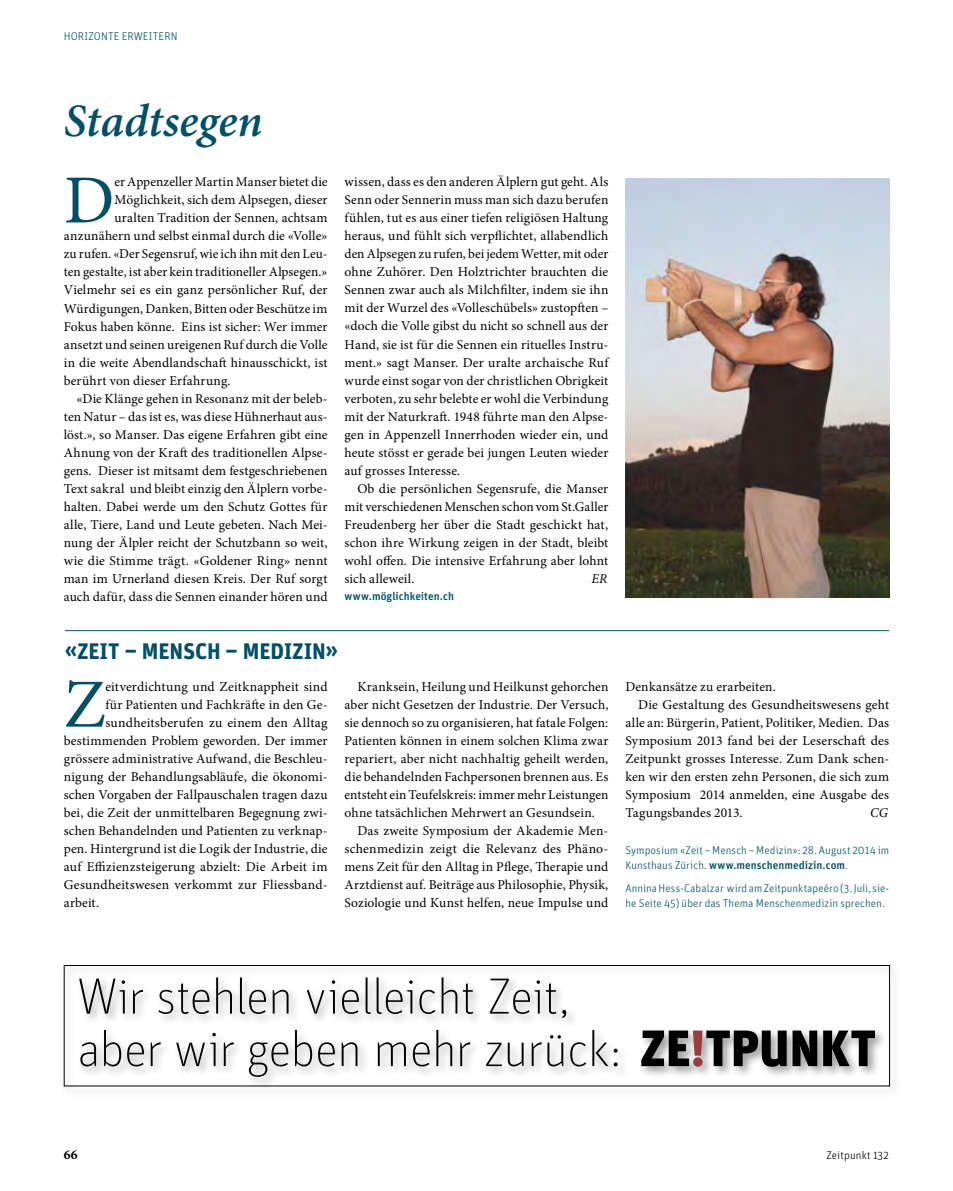
<style>
.page{position:relative;width:953px;height:1191px;background:#fff}
.page>*{position:absolute;margin:0;border:0;box-sizing:border-box;transform-origin:0 0}
.t1{font:68.85px "Minion Pro";color:#004f64}
.t2{font:100 51px/52.5px "Unit OT";letter-spacing:-.015em;color:#000}
.t3{font:italic 600 46.5px "Minion Pro";letter-spacing:-.005em;color:#004f64}
.t4{font:700 22.5px "Unit OT";letter-spacing:-.005em;color:#004f64}
.t5{font:13.5px/18px "Minion Pro";letter-spacing:.01em;color:#000;text-align:justify}
.t6{font:italic 13.5px "Minion Pro";color:#000}
.t7{font:700 13.5px "Minion Pro";color:#000}
.t8{font:300 11.25px/15px "Unit OT";letter-spacing:.01em;color:#004f64}
.t9{font:500 11.25px "Unit OT";letter-spacing:.005em;color:#004f64}
.t10{font:300 11.25px "Unit OT";letter-spacing:.015em;color:#000}
.s1{font-weight:500}
.s2{font-weight:900}
.s3{font-weight:900;color:#993e3e}
</style>
<div class="page">
<hr style="left:65px;top:630px;width:824px;height:1px;background:#004f64">
<img style="left:625px;top:179px;width:264px;height:418px">
<div style="left:60px;top:961px;width:892px;height:143px;background:#000;opacity:.4"></div>
<div style="left:64px;top:965px;width:825px;height:121px;border:1px solid #000"></div>
<p class="t8" style="left:64px;top:28px;width:113px">Horizonte erweitern</p>
<h3 class="t3" style="left:64px;top:88px;width:200px">Stadtsegen</h3>
<h1 class="t1" style="left:64px;top:154px;width:52px">D</h1>
<p class="t5" style="left:114px;top:173px;width:214px">er Appenzeller Martin Manser bietet die</p>
<p class="t5" style="left:114px;top:191px;width:214px">Möglichkeit, sich dem Alpsegen, dieser</p>
<p class="t5" style="left:114px;top:209px;width:214px">uralten Tradition der Sennen, achtsam</p>
<p class="t5" style="left:64px;top:227px;width:265px">anzunähern und selbst einmal durch die «Volle»</p>
<p class="t5" style="left:64px;top:245px;width:265px">zu rufen. «Der Segensruf, wie ich ihn mit den Leu-</p>
<p class="t5" style="left:64px;top:263px;width:265px">ten gestalte, ist aber kein traditioneller Alpsegen.»</p>
<p class="t5" style="left:64px;top:281px;width:265px">Vielmehr sei es ein ganz persönlicher Ruf, der</p>
<p class="t5" style="left:64px;top:299px;width:265px">Würdigungen, Danken, Bitten oder Beschütze im</p>
<p class="t5" style="left:64px;top:317px;width:265px">Fokus haben könne. Eins ist sicher: Wer immer</p>
<p class="t5" style="left:64px;top:335px;width:265px">ansetzt und seinen ureigenen Ruf durch die Volle</p>
<p class="t5" style="left:64px;top:353px;width:265px">in die weite Abendlandschaft hinausschickt, ist</p>
<p class="t5" style="left:64px;top:371px;width:168px">berührt von dieser Erfahrung.</p>
<p class="t5" style="left:77px;top:389px;width:252px">«Die Klänge gehen in Resonanz mit der beleb-</p>
<p class="t5" style="left:64px;top:407px;width:265px">ten Natur – das ist es, was diese Hühnerhaut aus-</p>
<p class="t5" style="left:64px;top:425px;width:265px">löst.», so Manser. Das eigene Erfahren gibt eine</p>
<p class="t5" style="left:64px;top:443px;width:265px">Ahnung von der Kraft des traditionellen Alpse-</p>
<p class="t5" style="left:64px;top:461px;width:265px">gens. Dieser ist mitsamt dem festgeschriebenen</p>
<p class="t5" style="left:64px;top:479px;width:265px">Text sakral und bleibt einzig den Älplern vorbe-</p>
<p class="t5" style="left:64px;top:497px;width:265px">halten. Dabei werde um den Schutz Gottes für</p>
<p class="t5" style="left:64px;top:515px;width:265px">alle, Tiere, Land und Leute gebeten. Nach Mei-</p>
<p class="t5" style="left:64px;top:533px;width:265px">nung der Älpler reicht der Schutzbann so weit,</p>
<p class="t5" style="left:64px;top:551px;width:265px">wie die Stimme trägt. «Goldener Ring» nennt</p>
<p class="t5" style="left:64px;top:569px;width:265px">man im Urnerland diesen Kreis. Der Ruf sorgt</p>
<p class="t5" style="left:64px;top:587px;width:265px">auch dafür, dass die Sennen einander hören und</p>
<p class="t5" style="left:344px;top:173px;width:265px">wissen, dass es den anderen Älplern gut geht. Als Senn oder Sennerin muss man sich dazu berufen fühlen, tut es aus einer tiefen religiösen Haltung heraus, und fühlt sich verpflichtet, allabendlich den Alpsegen zu rufen, bei jedem Wetter, mit oder ohne Zuhörer. Den Holztrichter brauchten die Sennen zwar auch als Milchfilter, indem sie ihn mit der Wurzel des «Volleschübels» zustopften – «doch die Volle gibst du nicht so schnell aus der Hand, sie ist für die Sennen ein rituelles Instru&shy;ment.» sagt Manser. Der uralte archaische Ruf wurde einst sogar von der christlichen Obrigkeit verboten, zu sehr belebte er wohl die Verbindung mit der Naturkraft. 1948 führte man den Alpse&shy;gen in Appenzell Innerrhoden wieder ein, und heute stösst er gerade bei jungen Leuten wieder auf grosses Interesse.</p>
<p class="t5" style="left:344px;top:479px;width:265px;text-indent:13px">Ob die persönlichen Segensrufe, die Manser mit verschiedenen Menschen schon vom St.Galler Freudenberg her über die Stadt geschickt hat, schon ihre Wirkung zeigen in der Stadt, bleibt wohl offen. Die intensive Erfahrung aber lohnt sich alleweil.</p>
<p class="t6" style="left:591px;top:569px;width:17px">ER</p>
<p class="t9" style="left:344px;top:589px;width:111px">www.möglichkeiten.ch</p>
<h3 class="t4" style="left:65px;top:636px;width:217px">«ZEIT – MENSCH – MEDIZI</h3>
<h3 class="t4" style="left:312px;top:636px;width:28px">N»</h3>
<h1 class="t1" style="left:64px;top:658px;width:43px">Z</h1>
<p class="t5" style="left:105px;top:677px;width:224px">eitverdichtung und Zeitknappheit sind</p>
<p class="t5" style="left:105px;top:695px;width:224px">für Patienten und Fachkräfte in den Ge-</p>
<p class="t5" style="left:105px;top:713px;width:224px">sundheitsberufen zu einem den Alltag</p>
<p class="t5" style="left:64px;top:731px;width:265px">bestimmenden Problem geworden. Der immer</p>
<p class="t5" style="left:64px;top:749px;width:265px">grössere administrative Aufwand, die Beschleu-</p>
<p class="t5" style="left:64px;top:767px;width:265px">nigung der Behandlungsabläufe, die ökonomi-</p>
<p class="t5" style="left:64px;top:785px;width:265px">schen Vorgaben der Fallpauschalen tragen dazu</p>
<p class="t5" style="left:64px;top:803px;width:265px">bei, die Zeit der unmittelbaren Begegnung zwi-</p>
<p class="t5" style="left:64px;top:821px;width:265px">schen Behandelnden und Patienten zu verknap-</p>
<p class="t5" style="left:64px;top:839px;width:265px">pen. Hintergrund ist die Logik der Industrie, die</p>
<p class="t5" style="left:64px;top:857px;width:265px">auf Effizienzsteigerung abzielt: Die Arbeit im</p>
<p class="t5" style="left:64px;top:875px;width:265px">Gesundheitswesen verkommt zur Fliessband-</p>
<p class="t5" style="left:64px;top:893px;width:37px">arbeit.</p>
<p class="t5" style="left:357px;top:677px;width:252px">Kranksein, Heilung und Heilkunst gehorchen</p>
<p class="t5" style="left:344px;top:695px;width:265px">aber nicht Gesetzen der Industrie. Der Versuch,</p>
<p class="t5" style="left:344px;top:713px;width:265px">sie dennoch so zu organisieren, hat fatale Folgen:</p>
<p class="t5" style="left:344px;top:731px;width:265px">Patienten können in einem solchen Klima zwar</p>
<p class="t5" style="left:344px;top:749px;width:265px">repariert, aber nicht nachhaltig geheilt werden,</p>
<p class="t5" style="left:344px;top:767px;width:265px">die behandelnden Fachpersonen brennen aus. Es</p>
<p class="t5" style="left:344px;top:785px;width:265px">entsteht ein Teufelskreis: immer mehr Leistungen</p>
<p class="t5" style="left:344px;top:803px;width:252px">ohne tatsächlichen Mehrwert an Gesundsein.</p>
<p class="t5" style="left:357px;top:821px;width:252px">Das zweite Symposium der Akademie Men-</p>
<p class="t5" style="left:344px;top:839px;width:265px">schenmedizin zeigt die Relevanz des Phäno-</p>
<p class="t5" style="left:344px;top:857px;width:265px">mens Zeit für den Alltag in Pflege, Therapie und</p>
<p class="t5" style="left:344px;top:875px;width:265px">Arztdienst auf. Beiträge aus Philosophie, Physik,</p>
<p class="t5" style="left:344px;top:893px;width:265px">Soziologie und Kunst helfen, neue Impulse und</p>
<p class="t5" style="left:625px;top:677px;width:152px">Denkansätze zu erarbeiten.</p>
<p class="t5" style="left:638px;top:695px;width:252px">Die Gestaltung des Gesundheitswesens geht</p>
<p class="t5" style="left:625px;top:713px;width:265px">alle an: Bürgerin, Patient, Politiker, Medien. Das</p>
<p class="t5" style="left:625px;top:731px;width:265px">Symposium 2013 fand bei der Leserschaft des</p>
<p class="t5" style="left:625px;top:749px;width:265px">Zeitpunkt grosses Interesse. Zum Dank schen-</p>
<p class="t5" style="left:625px;top:767px;width:265px">ken wir den ersten zehn Personen, die sich zum</p>
<p class="t5" style="left:625px;top:785px;width:265px">Symposium 2014 anmelden, eine Ausgabe des</p>
<p class="t5" style="left:625px;top:803px;width:119px">Tagungsbandes 2013.</p>
<p class="t6" style="left:870px;top:803px;width:19px">CG</p>
<p class="t8" style="left:625px;top:842px;width:265px">Symposium «Zeit – Mensch – Medizin»: 28. August 2014 im<br>Kunsthaus Zürich. <span class="s1">www.menschenmedizin.com</span>.</p>
<p class="t8" style="left:625px;top:881px;width:265px">Annina H ess-Cabalzar wird am Zeitpunktapeéro (3. Juli, sie&shy;he Seite 45) über das Thema Menschenmedizin sprechen.</p>
<h2 class="t2" style="left:77px;top:970px;width:800px">Wir stehlen vielleicht Zeit,<br>aber wir geben mehr zurück: <span class="s2">ZE</span><span class="s3">!</span><span class="s2">TPUNKT</span></h2>
<p class="t7" style="left:64px;top:1145px;width:15px">66</p>
<p class="t10" style="left:826px;top:1148px;width:64px">Zeitpunkt 132</p>
</div>
